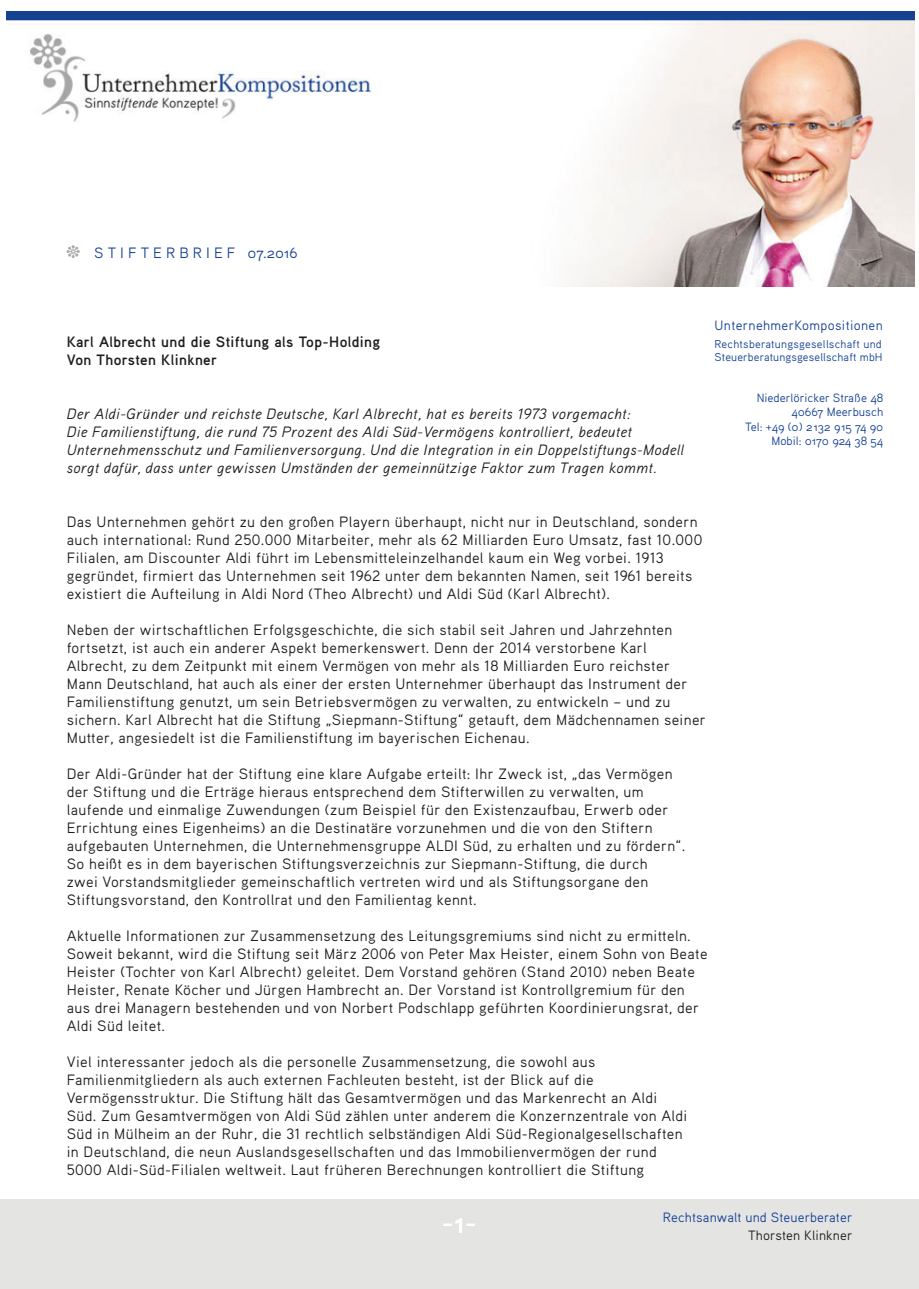
<style>
.page{position:relative;width:919px;height:1289px;background:#fff}
.page>*{position:absolute;margin:0;border:0;box-sizing:border-box;transform-origin:0 0}
.t1{font:30px "Aaux Pro Bold OSF";color:#fff}
.t2{font:15px/18px "Aaux Pro";letter-spacing:.025em;color:#1d1d1b}
.t3{font:italic 15px/18px "Aaux Pro";letter-spacing:.025em;color:#1d1d1b}
.t4{font:15px/18px "Aaux Pro Bold OSF";letter-spacing:.025em;color:#1d1d1b}
.t5{font:15px "Aaux Pro Regular OSF";letter-spacing:-.015em;color:#164194}
.t6{font:13.5px "Aaux Pro Regular OSF";letter-spacing:.01em;color:#164194}
.t7{font:13.5px "Aaux Pro Regular OSF";letter-spacing:.01em;color:#1d1d1b}
.t8{font:12px/14.4px "Aaux Pro Regular OSF";color:#164194;text-align:right}
.t9{font:11.4px/13.5px "Aaux Pro Regular OSF";letter-spacing:.01em;color:#164194}
</style>
<div class="page">
<img style="left:6px;top:12px;width:908px;height:274px">
<div style="left:0;top:1199px;width:918px;height:89px;background:#e4e4e3"></div>
<div style="left:94px;top:243px;width:293px;height:18px;background:#fff"></div>
<svg style="left:67px;top:246px;width:13px;height:12px"></svg>
<p class="t5" style="left:94px;top:243px;width:205px">S T I F T E R B R I E F 07.2016</p>
<p class="t4" style="left:67px;top:332px;width:315px">Karl Albrecht und die Stiftung als Top-Holding<br>Von Thorsten Klinkner</p>
<p class="t3" style="left:67px;top:404px;width:618px">Der Aldi-Gründer und reichste Deutsche, Karl Albrecht, hat es bereits 1973 vorgemacht:<br>Die Familienstiftung, die rund 75 Prozent des Aldi Süd-Vermögens kontrolliert, bedeutet Unternehmensschutz und Familienversorgung. Und die Integration in ein Doppelstiftungs-Modell sorgt dafür, dass unter gewissen Umständen der gemeinnützige Faktor zum Tragen kommt.</p>
<p class="t6" style="left:714px;top:316px;width:170px">UnternehmerKompositionen</p>
<p class="t9" style="left:714px;top:337px;width:169px">Rechtsberatungsgesellschaft und<br>Steuerberatungsgesellschaft mbH</p>
<p class="t8" style="left:745px;top:390px;width:140px">Niederlöricker Straße 48<br>40667 Meerbusch<br>Tel: +49 (0) 2132 915 74 90<br>Mobil: 0170 924 38 54</p>
<p class="t2" style="left:67px;top:512px;width:637px">Das Unternehmen gehört zu den großen Playern überhaupt, nicht nur in Deutschland, sondern auch international: Rund 250.000 Mitarbeiter, mehr als 62 Milliarden Euro Umsatz, fast 10.000<br>Filialen, am Discounter Aldi führt im Lebensmitteleinzelhandel kaum ein Weg vorbei. 1913 gegründet, firmiert das Unternehmen seit 1962 unter dem bekannten Namen, seit 1961 bereits existiert die Aufteilung in Aldi Nord (Theo Albrecht) und Aldi Süd (Karl Albrecht).</p>
<p class="t2" style="left:67px;top:620px;width:640px">Neben der wirtschaftlichen Erfolgsgeschichte, die sich stabil seit Jahren und Jahrzehnten fortsetzt, ist auch ein anderer Aspekt bemerkenswert. Denn der 2014 verstorbene Karl Albrecht, zu dem Zeitpunkt mit einem Vermögen von mehr als 18 Milliarden Euro reichster Mann Deutschland, hat auch als einer der ersten Unternehmer überhaupt das Instrument der Familienstiftung genutzt, um sein Betriebsvermögen zu verwalten, zu entwickeln – und zu sichern. Karl Albrecht hat die Stiftung „Siepmann-Stiftung“ getauft, dem Mädchennamen seiner Mutter, angesiedelt ist die Familienstiftung im bayerischen Eichenau.</p>
<p class="t2" style="left:67px;top:764px;width:620px">Der Aldi-Gründer hat der Stiftung eine klare Aufgabe erteilt: Ihr Zweck ist, „das Vermögen der Stiftung und die Erträge hieraus entsprechend dem Stifterwillen zu verwalten, um laufende und einmalige Zuwendungen (zum Beispiel für den Existenzaufbau, Erwerb oder Errichtung eines Eigenheims) an die Destinatäre vorzunehmen und die von den Stiftern aufgebauten Unternehmen, die Unternehmensgruppe ALDI Süd, zu erhalten und zu fördern“.<br>So heißt es in dem bayerischen Stiftungsverzeichnis zur Siepmann-Stiftung, die durch<br>zwei Vorstandsmitglieder gemeinschaftlich vertreten wird und als Stiftungsorgane den Stiftungsvorstand, den Kontrollrat und den Familientag kennt.</p>
<p class="t2" style="left:67px;top:926px;width:642px">Aktuelle Informationen zur Zusammensetzung des Leitungsgremiums sind nicht zu ermitteln.<br>Soweit bekannt, wird die Stiftung seit März 2006 von Peter Max Heister, einem Sohn von Beate Heister (Tochter von Karl Albrecht) geleitet. Dem Vorstand gehören (Stand 2010) neben Beate Heister, Renate Köcher und Jürgen Hambrecht an. Der Vorstand ist Kontrollgremium für den aus drei Managern bestehenden und von Norbert Podschlapp geführten Koordinierungsrat, der Aldi Süd leitet.</p>
<p class="t2" style="left:67px;top:1052px;width:622px">Viel interessanter jedoch als die personelle Zusammensetzung, die sowohl aus Familienmitgliedern als auch externen Fachleuten besteht, ist der Blick auf die Vermögensstruktur. Die Stiftung hält das Gesamtvermögen und das Markenrecht an Aldi Süd. Zum Gesamtvermögen von Aldi Süd zählen unter anderem die Konzernzentrale von Aldi Süd in Mülheim an der Ruhr, die 31 rechtlich selbständigen Aldi Süd-Regionalgesellschaften in Deutschland, die neun Auslandsgesellschaften und das Immobilienvermögen der rund 5000 Aldi-Süd-Filialen weltweit. Laut früheren Berechnungen kontrolliert die Stiftung</p>
<h1 class="t1" style="left:441px;top:1202px;width:37px">-1-</h1>
<p class="t6" style="left:663px;top:1209px;width:191px">Rechtsanwalt und Steuerberater</p>
<p class="t7" style="left:748px;top:1227px;width:106px">Thorsten Klinkner</p>
</div>
